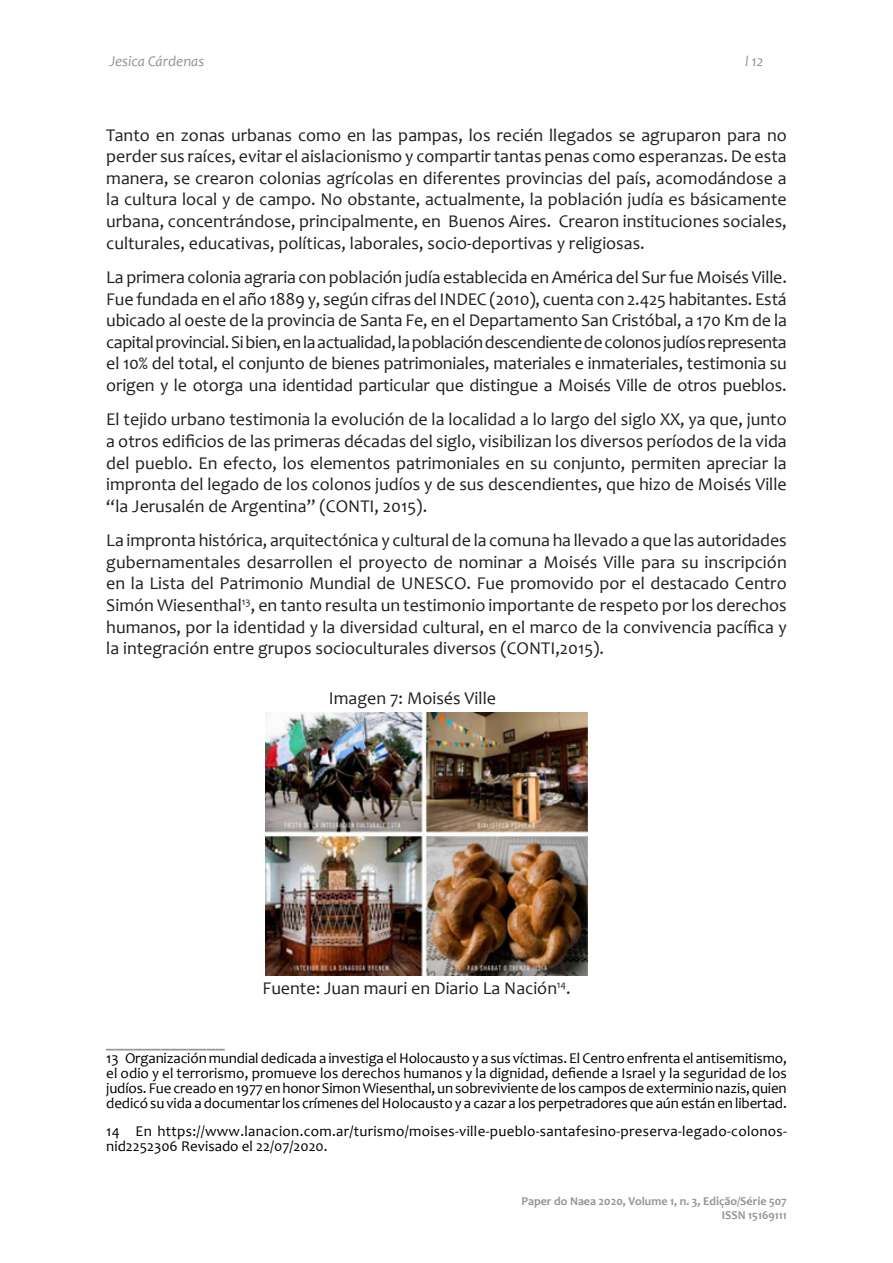
<style>
.page{position:relative;width:893px;height:1263px;background:#fff}
.page>*{position:absolute;margin:0;border:0;box-sizing:border-box;transform-origin:0 0}
.topico{font:18px/21.6px "Candara";color:#231f20;text-align:justify}
.topico-2{font:700 18px "Candara";color:#939598}
.topico-3{font:15px/15px "Candara";letter-spacing:.02em;color:#000;text-align:justify}
.t1{font:italic 15px "Candara";color:#939598}
.t2{font:700 12px/14.4px "Candara";color:#939598;text-align:right}
</style>
<div class="page">
<img style="left:265px;top:712px;width:323px;height:263px">
<p class="t1" style="left:109px;top:52px;width:96px">Jesica Cárdenas</p>
<p class="t1" style="left:745px;top:52px;width:20px">l 12</p>
<p class="topico" style="left:106px;top:124px;width:682px">Tanto en zonas urbanas como en las pampas, los recién llegados se agruparon para no perder sus raíces, evitar el aislacionismo y compartir tantas penas como esperanzas. De esta manera, se crearon colonias agrícolas en diferentes provincias del país, acomodándose a la cultura local y de campo. No obstante, actualmente, la población judía es básicamente urbana, concentrándose, principalmente, en Buenos Aires. Crearon instituciones sociales, culturales, educativas, políticas, laborales, socio-deportivas y religiosas.</p>
<p class="topico" style="left:106px;top:266px;width:682px">La primera colonia agraria con población judía establecida en América del Sur fue Moisés Ville.<br>Fue fundada en el año 1889 y, según cifras del INDEC (2010), cuenta con 2.425 habitantes. Está ubicado al oeste de la provincia de Santa Fe, en el Departamento San Cristóbal, a 170 Km de la capital provincial. Si bien, en la actualidad, la población descendiente de colonos judíos representa el 10% del total, el conjunto de bienes patrimoniales, materiales e inmateriales, testimonia su origen y le otorga una identidad particular que distingue a Moisés Ville de otros pueblos.</p>
<p class="topico" style="left:106px;top:409px;width:682px">El tejido urbano testimonia la evolución de la localidad a lo largo del siglo XX, ya que, junto a otros edificios de las primeras décadas del siglo, visibilizan los diversos períodos de la vida del pueblo. En efecto, los elementos patrimoniales en su conjunto, permiten apreciar la impronta del legado de los colonos judíos y de sus descendientes, que hizo de Moisés Ville “la Jerusalén de Argentina” (CONTI, 2015).</p>
<p class="topico" style="left:106px;top:529px;width:682px">La impronta histórica, arquitectónica y cultural de la comuna ha llevado a que las autoridades gubernamentales desarrollen el proyecto de nominar a Moisés Ville para su inscripción en la Lista del Patrimonio Mundial de UNESCO. Fue promovido por el destacado Centro Simón Wiesenthal<sup>13</sup>, en tanto resulta un testimonio importante de respeto por los derechos humanos, por la identidad y la diversidad cultural, en el marco de la convivencia pacífica y la integración entre grupos socioculturales diversos (CONTI,2015).</p>
<p class="topico" style="left:329px;top:687px;width:169px">Imagen 7: Moisés Ville</p>
<p class="topico" style="left:263px;top:977px;width:310px">Fuente: Juan mauri en Diario La Nación<sup>14</sup>.</p>
<p class="topico-2" style="left:106px;top:1028px;width:120px">_____________</p>
<p class="topico-3" style="left:106px;top:1050px;width:682px">13 Organización mundial dedicada a investiga el Holocausto y a sus víctimas. El Centro enfrenta el antisemitismo, el odio y el terrorismo, promueve los derechos humanos y la dignidad, defiende a Israel y la seguridad de los judíos. Fue creado en 1977 en honor Simon Wiesenthal, un sobreviviente de los campos de exterminio nazis, quien dedicó su vida a documentar los crímenes del Holocausto y a cazar a los perpetradores que aún están en libertad.</p>
<p class="topico-3" style="left:106px;top:1123px;width:682px">14 En https://www.lanacion.com.ar/turismo/moises-ville-pueblo-santafesino-preserva-legado-colonos&shy;nid2252306 Revisado el 22/07/2020.</p>
<p class="t2" style="left:521px;top:1193px;width:267px">Paper do Naea 2020, Volume 1, n. 3, Edição/Série 507<br>ISSN 15169111</p>
</div>
